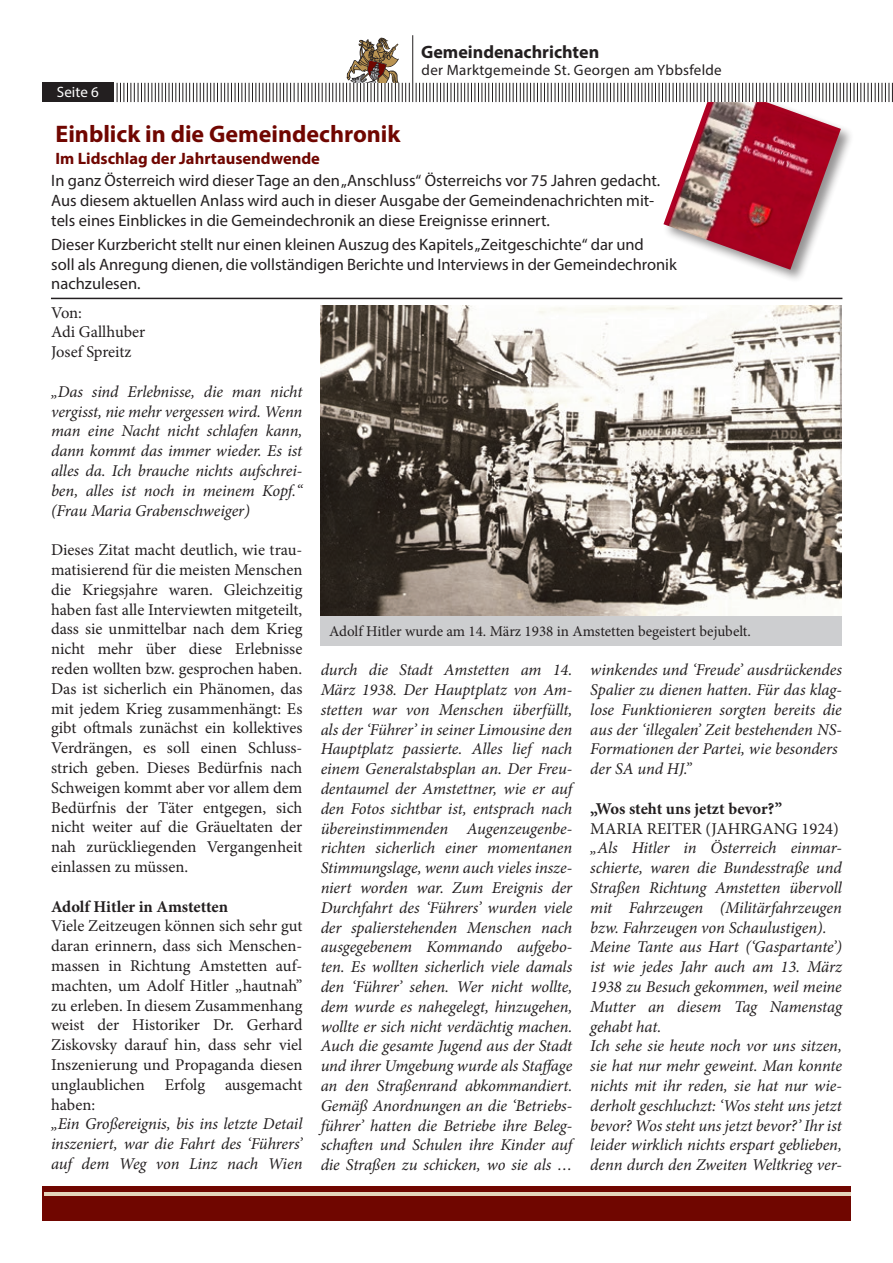
<style>
.page{position:relative;width:893px;height:1263px;background:#fff}
.page>*{position:absolute;margin:0;border:0;box-sizing:border-box;transform-origin:0 0}
.t1{font:700 24px "Myriad Pro";color:#700600}
.t2{font:700 18px "Myriad Pro";color:#231f20}
.t3{font:italic 16.5px/19.8px "Minion Pro";letter-spacing:-.005em;color:#231f20;text-align:justify}
.t4{font:16.5px/19.8px "Minion Pro";color:#231f20;text-align:justify}
.t5{font:16.5px/19.8px "Myriad Pro";color:#231f20}
.t6{font:700 16.5px "Minion Pro";letter-spacing:-.005em;color:#231f20}
.t7{font:700 16.5px "Myriad Pro";color:#700600}
.t8{font:15px "Minion Pro";color:#231f20}
.t9{font:15px "Myriad Pro";letter-spacing:.02em;color:#231f20}
.t10{font:15px "Myriad Pro";color:#fff}
</style>
<div class="page">
<hr style="left:412px;top:35px;width:1px;height:67px;background:#231f20">
<svg style="left:416px;top:83px;width:477px;height:19px"></svg>
<div style="left:43px;top:83px;width:71px;height:19px;background:#231f20"></div>
<svg style="left:117px;top:37px;width:293px;height:65px"></svg>
<div style="left:43px;top:1186px;width:808px;height:34px;background:#700600"></div>
<hr style="left:44px;top:1192px;width:807px;height:4px;background:#e4d4bb">
<hr style="left:51px;top:298px;width:791px;height:1px;background:#231f20">
<div style="left:662px;top:100px;width:192px;height:183px;background:#231f20;opacity:.48"></div>
<img style="left:663px;top:102px;width:178px;height:168px">
<img style="left:321px;top:306px;width:521px;height:310px">
<div style="left:321px;top:616px;width:521px;height:29px;background:#cdced0"></div>
<p class="t2" style="left:421px;top:40px;width:180px">Gemeindenachrichten</p>
<p class="t10" style="left:57px;top:83px;width:43px">Seite 6</p>
<p class="t9" style="left:422px;top:61px;width:302px">der Marktgemeinde St. Georgen am Ybbsfelde</p>
<h1 class="t1" style="left:56px;top:119px;width:346px">Einblick in die Gemeindechronik</h1>
<p class="t7" style="left:56px;top:148px;width:266px">Im Lidschlag der Jahrtausendwende</p>
<p class="t5" style="left:51px;top:170px;width:611px">In ganz Österreich wird dieser Tage an den „Anschluss“ Österreichs vor 75 Jahren gedacht.<br>Aus diesem aktuellen Anlass wird auch in dieser Ausgabe der Gemeindenachrichten mit&shy;tels eines Einblickes in die Gemeindechronik an diese Ereignisse erinnert.</p>
<p class="t5" style="left:51px;top:234px;width:627px">Dieser Kurzbericht stellt nur einen kleinen Auszug des Kapitels „Zeitgeschichte“ dar und<br>soll als Anregung dienen, die vollständigen Berichte und Interviews in der Gemeindechronik nachzulesen.</p>
<p class="t4" style="left:51px;top:302px;width:96px;text-align:left">Von:<br>Adi Gallhuber<br>Josef Spreitz</p>
<p class="t3" style="left:51px;top:382px;width:253px">„Das sind Erlebnisse, die man nicht vergisst, nie mehr vergessen wird. Wenn man eine Nacht nicht schlafen kann, dann kommt das immer wieder. Es ist alles da. Ich brauche nichts aufschrei&shy;ben, alles ist noch in meinem Kopf.“ (Frau Maria Grabenschweiger)</p>
<p class="t4" style="left:51px;top:540px;width:253px">Dieses Zitat macht deutlich, wie trau&shy;matisierend für die meisten Menschen die Kriegsjahre waren. Gleichzeitig haben fast alle Interviewten mitgeteilt, dass sie unmittelbar nach dem Krieg nicht mehr über diese Erlebnisse reden wollten bzw. gesprochen haben.<br>Das ist sicherlich ein Phänomen, das mit jedem Krieg zusammenhängt: Es gibt oftmals zunächst ein kollektives Verdrängen, es soll einen Schluss&shy;strich geben. Dieses Bedürfnis nach Schweigen kommt aber vor allem dem Bedürfnis der Täter entgegen, sich nicht weiter auf die Gräueltaten der nah zurückliegenden Vergangenheit einlassen zu müssen.</p>
<p class="t6" style="left:51px;top:895px;width:179px">Adolf Hitler in Amstetten</p>
<p class="t4" style="left:51px;top:916px;width:253px">Viele Zeitzeugen können sich sehr gut daran erinnern, dass sich Menschen&shy;massen in Richtung Amstetten auf&shy;machten, um Adolf Hitler „hautnah” zu erleben. In diesem Zusammenhang weist der Historiker Dr. Gerhard Ziskovsky darauf hin, dass sehr viel Inszenierung und Propaganda diesen unglaublichen Erfolg ausgemacht haben:</p>
<p class="t3" style="left:51px;top:1114px;width:253px">„Ein Großereignis, bis ins letzte Detail inszeniert, war die Fahrt des ‘Führers’ auf dem Weg von Linz nach Wien</p>
<p class="t8" style="left:329px;top:621px;width:423px">Adolf Hitler wurde am 14. März 1938 in Amstetten begeistert bejubelt.</p>
<p class="t3" style="left:590px;top:660px;width:253px;text-align:left">winkendes und ‘Freude’ ausdrückendes Spalier zu dienen hatten. Für das klag&shy;lose Funktionieren sorgten bereits die aus der ‘illegalen’ Zeit bestehenden NS-Formationen der Partei, wie besonders der SA und HJ.”</p>
<p class="t6" style="left:590px;top:797px;width:193px">„Wos steht uns jetzt bevor?”</p>
<p class="t4" style="left:590px;top:818px;width:250px">MARIA REITER (JAHRGANG 1924)</p>
<p class="t3" style="left:590px;top:838px;width:253px;text-align:left">„Als Hitler in Österreich einmar&shy;schierte, waren die Bundesstraße und Straßen Richtung Amstetten übervoll mit Fahrzeugen (Militärfahrzeugen bzw. Fahrzeugen von Schaulustigen).<br>Meine Tante aus Hart (‘Gaspartante’) ist wie jedes Jahr auch am 13. März 1938 zu Besuch gekommen, weil meine Mutter an diesem Tag Namenstag gehabt hat.<br>Ich sehe sie heute noch vor uns sitzen, sie hat nur mehr geweint. Man konnte nichts mit ihr reden, sie hat nur wie&shy;derholt geschluchzt: ‘Wos steht uns jetzt bevor? Wos steht uns jetzt bevor?’ Ihr ist leider wirklich nichts erspart geblieben, denn durch den Zweiten Weltkrieg ver-</p>
<p class="t3" style="left:321px;top:660px;width:253px">durch die Stadt Amstetten am 14.<br>März 1938. Der Hauptplatz von Am&shy;stetten war von Menschen überfüllt, als der ‘Führer’ in seiner Limousine den Hauptplatz passierte. Alles lief nach einem Generalstabsplan an. Der Freu&shy;dentaumel der Amstettner, wie er auf den Fotos sichtbar ist, entsprach nach übereinstimmenden Augenzeugenbe&shy;richten sicherlich einer momentanen Stimmungslage, wenn auch vieles insze&shy;niert worden war. Zum Ereignis der Durchfahrt des ‘Führers’ wurden viele der spalierstehenden Menschen nach ausgegebenem Kommando aufgebo&shy;ten. Es wollten sicherlich viele damals den ‘Führer’ sehen. Wer nicht wollte, dem wurde es nahegelegt, hinzugehen, wollte er sich nicht verdächtig machen.<br>Auch die gesamte Jugend aus der Stadt und ihrer Umgebung wurde als Staffage an den Straßenrand abkommandiert.<br>Gemäß Anordnungen an die ‘Betriebs&shy;führer’ hatten die Betriebe ihre Beleg&shy;schaften und Schulen ihre Kinder auf die Straßen zu schicken, wo sie als …</p>
</div>
